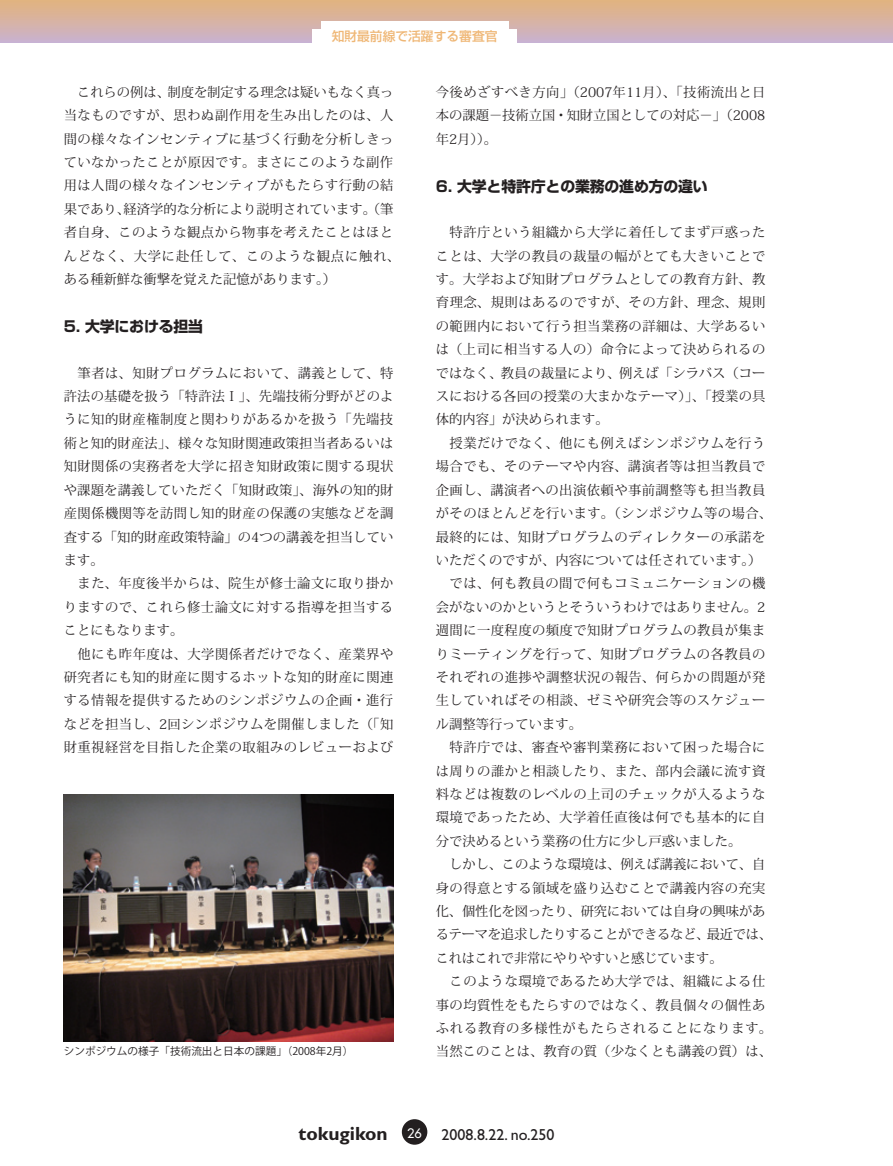
<style>
.page{position:relative;width:893px;height:1166px;background:#fff}
.page>*{position:absolute;margin:0;border:0;box-sizing:border-box;transform-origin:0 0}
.t1{font:15.9px "Gill Sans";color:#231f20}
.特集小見出し{font:700 14.85px "Shin Go Pro";letter-spacing:-.01em;color:#231f20}
.特集本文{font:13.35px/23.4px "Koz Min Pro";letter-spacing:.035em;color:#231f20;text-align:justify}
.特集本文-2{font:13.35px/23.4px "Koz Min Pro";letter-spacing:-.01em;color:#231f20}
.t2{font:500 12.75px "Shin Go Pro";color:#efb776}
.キャプション{font:10.65px "Koz Go Pro";color:#231f20}
.s1{font-weight:700;font-size:19.2px}
.s2{font-family:"Futura";font-size:12.75px;color:#fff}
</style>
<div class="page">
<div style="left:402px;top:1118px;width:25px;height:26px;background:#231f20;border-radius:50%"></div>
<div style="left:0;top:0;width:893px;height:43px;background:linear-gradient(to bottom,#e3b37c,#cab2cf)"></div>
<div style="left:321px;top:21px;width:187px;height:22px;background:#fff"></div>
<div style="left:313px;top:30px;width:204px;height:17px;background:#fff"></div>
<img style="left:64px;top:794px;width:329px;height:247px">
<p class="t2" style="left:332px;top:26px;width:167px">知財最前線で活躍する審査官</p>
<p class="特集本文" style="left:64px;top:80px;width:338px;text-align:left;text-indent:13px">これらの例は、制度を制定する理念は疑いもなく真っ当なものですが、思わぬ副作用を生み出したのは、人間の様々なインセンティブに基づく行動を分析しきっていなかったことが原因です。まさにこのような副作用は人間の様々なインセンティブがもたらす行動の結果であり、経済学的な分析により説明されています。（筆者自身、このような観点から物事を考えたことはほとんどなく、大学に赴任して、このような観点に触れ、ある種新鮮な衝撃を覚えた記憶があります。）</p>
<p class="特集小見出し" style="left:64px;top:315px;width:141px">5. 大学における担当</p>
<p class="特集本文" style="left:64px;top:360px;width:331px">　筆者は、知財プログラムにおいて、講義として、特許法の基礎を扱う「特許法Ⅰ」、先端技術分野がどのように知的財産権制度と関わりがあるかを扱う「先端技術と知的財産法」、様々な知財関連政策担当者あるいは知財関係の実務者を大学に招き知財政策に関する現状や課題を講義していただく「知財政策」、海外の知的財産関係機関等を訪問し知的財産の保護の実態などを調査する「知的財産政策特論」の4つの講義を担当しています。</p>
<p class="特集本文" style="left:64px;top:571px;width:331px;text-indent:14px">また、年度後半からは、院生が修士論文に取り掛かりますので、これら修士論文に対する指導を担当することにもなります。</p>
<p class="特集本文" style="left:64px;top:641px;width:331px;text-indent:14px">他にも昨年度は、大学関係者だけでなく、産業界や研究者にも知的財産に関するホットな知的財産に関連する情報を提供するためのシンポジウムの企画・進行などを担当し、2回シンポジウムを開催しました（「知財重視経営を目指した企業の取組みのレビューおよび</p>
<p class="キャプション" style="left:64px;top:1043px;width:291px">シンポジウムの様子「技術流出と日本の課題」（2008年2月）</p>
<p class="特集本文" style="left:436px;top:80px;width:331px">今後めざすべき方向」（2007年11月）、「技術流出と日本の課題−技術立国・知財立国としての対応−」（2008年2月））。</p>
<p class="特集小見出し" style="left:436px;top:174px;width:273px">6. 大学と特許庁との業務の進め方の違い</p>
<p class="特集本文" style="left:436px;top:220px;width:331px">　特許庁という組織から大学に着任してまず戸惑ったことは、大学の教員の裁量の幅がとても大きいことです。大学および知財プログラムとしての教育方針、教育理念、規則はあるのですが、その方針、理念、規則の範囲内において行う担当業務の詳細は、大学あるいは（上司に相当する人の）命令によって決められるのではなく、教員の裁量により、例えば「シラバス（コースにおける各回の授業の大まかなテーマ）」、「授業の具体的内容」が決められます。</p>
<p class="特集本文" style="left:436px;top:430px;width:338px;text-align:left;text-indent:14px">授業だけでなく、他にも例えばシンポジウムを行う場合でも、そのテーマや内容、講演者等は担当教員で企画し、講演者への出演依頼や事前調整等も担当教員がそのほとんどを行います。（シンポジウム等の場合、最終的には、知財プログラムのディレクターの承諾をいただくのですが、内容については任されています。）</p>
<p class="特集本文" style="left:436px;top:571px;width:331px;text-indent:14px">では、何も教員の間で何もコミュニケーションの機会がないのかというとそういうわけではありません。2週間に一度程度の頻度で知財プログラムの教員が集まりミーティングを行って、知財プログラムの各教員のそれぞれの進捗や調整状況の報告、何らかの問題が発生していればその相談、ゼミや研究会等のスケジュール調整等行っています。</p>
<p class="特集本文" style="left:436px;top:734px;width:331px;text-indent:14px">特許庁では、審査や審判業務において困った場合には周りの誰かと相談したり、また、部内会議に流す資料などは複数のレベルの上司のチェックが入るような環境であったため、大学着任直後は何でも基本的に自分で決めるという業務の仕方に少し戸惑いました。</p>
<p class="特集本文-2" style="left:436px;top:851px;width:338px;text-indent:13px">しかし、このような環境は、例えば講義において、自身の得意とする領域を盛り込むことで講義内容の充実化、個性化を図ったり、研究においては自身の興味があるテーマを追求したりすることができるなど、最近では、これはこれで非常にやりやすいと感じています。</p>
<p class="特集本文" style="left:436px;top:968px;width:338px;text-align:center">このような環境であるため大学では、組織による仕<br>事の均質性をもたらすのではなく、教員個々の個性あふれる教育の多様性がもたらされることになります。当然このことは、教育の質（少なくとも講義の質）は、</p>
<p class="t1" style="left:299px;top:1124px;width:257px"><span class="s1">tokugikon</span> <span class="s2">26</span> 2008.8.22. no.250</p>
</div>
